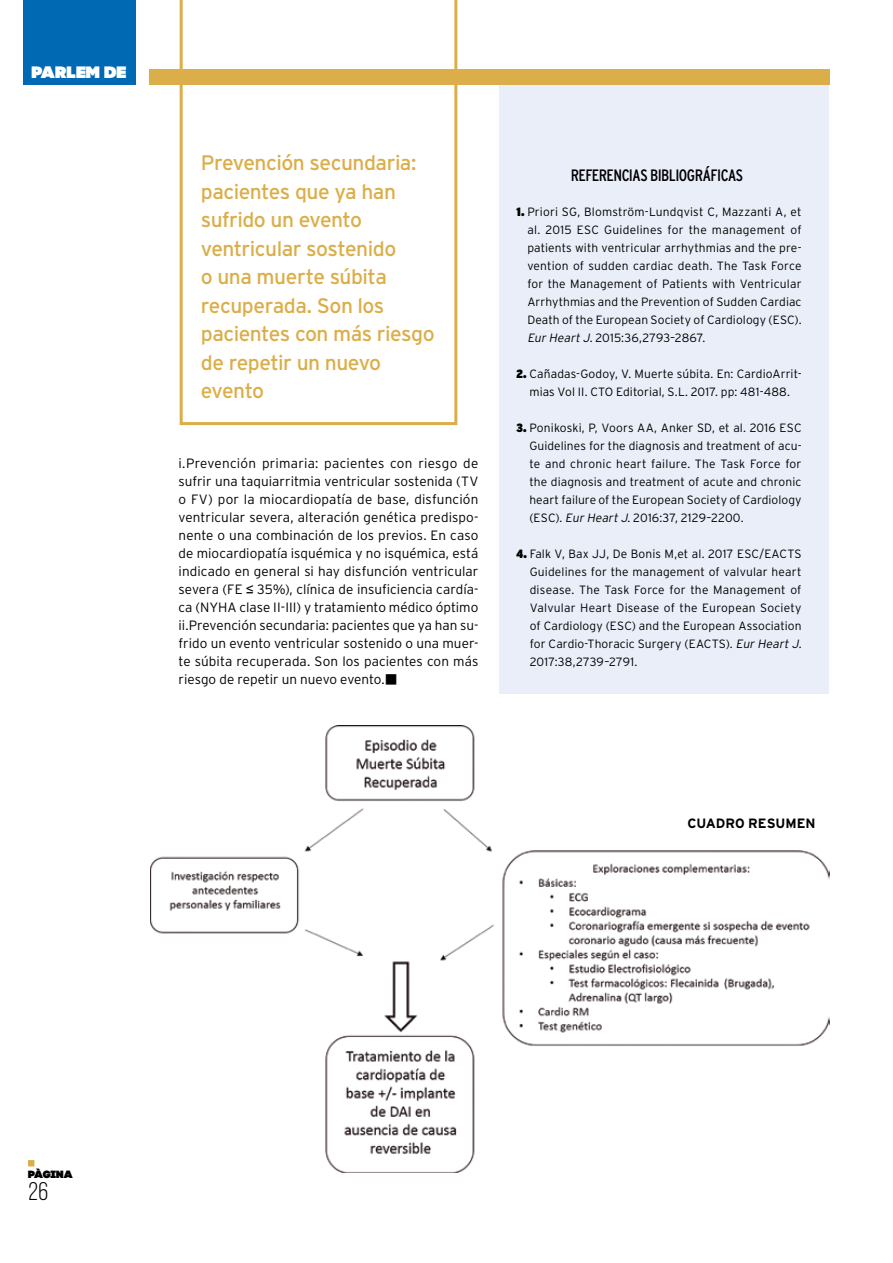
<style>
.page{position:relative;width:893px;height:1263px;background:#fff}
.page>*{position:absolute;margin:0;border:0;box-sizing:border-box;transform-origin:0 0}
.t1{font:25.5px "Bebas Neue";color:#000}
.t2{font:21px/28.5px "Interstate";letter-spacing:-.025em;color:#dbae49}
.t3{font:condensed 16.5px "Interstate";letter-spacing:-.03em;color:#000}
.t4{font:16.5px "Code Pro Black";color:#fff}
.t5{font:300 13.5px/18px "Interstate";color:#000;text-align:justify}
.t6{font:700 13.5px "Interstate";color:#000}
.t7{font:300 12px/18px "Interstate";letter-spacing:.005em;color:#000;text-align:justify}
.t8{font:10.5px "Code Pro Black";letter-spacing:-.025em;color:#000}
.s1{font-family:"Arial";font-weight:400}
.s2{font-weight:900;font-stretch:condensed}
.s3{font-style:italic}
</style>
<div class="page">
<svg style="left:28px;top:1160px;width:6px;height:6px"></svg>
<div style="left:23px;top:0;width:113px;height:85px;background:#0069b4"></div>
<div style="left:149px;top:70px;width:680px;height:15px;background:#dbae49"></div>
<div style="left:500px;top:85px;width:329px;height:608px;background:#e9eef9"></div>
<img style="left:151px;top:725px;width:678px;height:447px">
<svg style="left:180px;top:0;width:277px;height:425px"></svg>
<h3 class="t4" style="left:32px;top:62px;width:97px">PARLEM DE</h3>
<h2 class="t2" style="left:201px;top:149px;width:235px">Prevención secundaria: pacientes que ya han sufrido un evento ventricular sostenido<br>o una muerte súbita recuperada. Son los pacientes con más riesgo de repetir un nuevo evento</h2>
<p class="t5" style="left:179px;top:454px;width:301px">i.Prevención primaria: pacientes con riesgo de sufrir una taquiarritmia ventricular sostenida (TV o FV) por la miocardiopatía de base, disfunción ventricular severa, alteración genética predispo&shy;nente o una combinación de los previos. En caso de miocardiopatía isquémica y no isquémica, está indicado en general si hay disfunción ventricular severa (FE <span class="s1">≤</span> 35%), clínica de insuficiencia cardía&shy;ca (NYHA clase II-III) y tratamiento médico óptimo ii.Prevención secundaria: pacientes que ya han su&shy;frido un evento ventricular sostenido o una muer&shy;te súbita recuperada. Son los pacientes con más riesgo de repetir un nuevo evento.■</p>
<h3 class="t3" style="left:571px;top:165px;width:174px">REFERENCIAS BIBLIOGRÁFICAS</h3>
<p class="t7" style="left:527px;top:203px;width:276px;text-indent:-11px"><span class="s2">1.</span> Priori SG, Blomström-Lundqvist C, Mazzanti A, et al. 2015 ESC Guidelines for the management of patients with ventricular arrhythmias and the pre&shy;vention of sudden cardiac death. The Task Force for the Management of Patients with Ventricular Arrhythmias and the Prevention of Sudden Cardiac Death of the European Society of Cardiology (ESC).<br><span class="s3">EurHeartJ</span>. 2015:36,2793–2867.</p>
<p class="t7" style="left:517px;top:365px;width:286px;text-align:center"><span class="s2">2.</span> Cañadas-Godoy, V. Muerte súbita. En: CardioArrit&shy;mias Vol II. CTO Editorial, S.L. 2017. pp: 481-488.</p>
<p class="t7" style="left:529px;top:419px;width:274px;text-indent:-13px"><span class="s2">3.</span> Ponikoski, P, Voors AA, Anker SD, et al. 2016 ESC Guidelines for the diagnosis and treatment of acu&shy;te and chronic heart failure. The Task Force for the diagnosis and treatment of acute and chronic heart failure of the European Society of Cardiology (ESC). <span class="s3">EurHeartJ</span>. 2016:37, 2129–2200.</p>
<p class="t7" style="left:530px;top:545px;width:273px;text-indent:-13px"><span class="s2">4.</span> Falk V, Bax JJ, De Bonis M,et al. 2017 ESC/EACTS Guidelines for the management of valvular heart disease. The Task Force for the Management of Valvular Heart Disease of the European Society of Cardiology (ESC) and the European Association for Cardio-Thoracic Surgery (EACTS). <span class="s3">EurHeartJ</span>.<br>2017:38,2739–2791.</p>
<p class="t6" style="left:687px;top:816px;width:130px">CUADRO RESUMEN</p>
<p class="t8" style="left:28px;top:1167px;width:46px">PÀGINA</p>
<h1 class="t1" style="left:28px;top:1178px;width:21px">26</h1>
</div>
